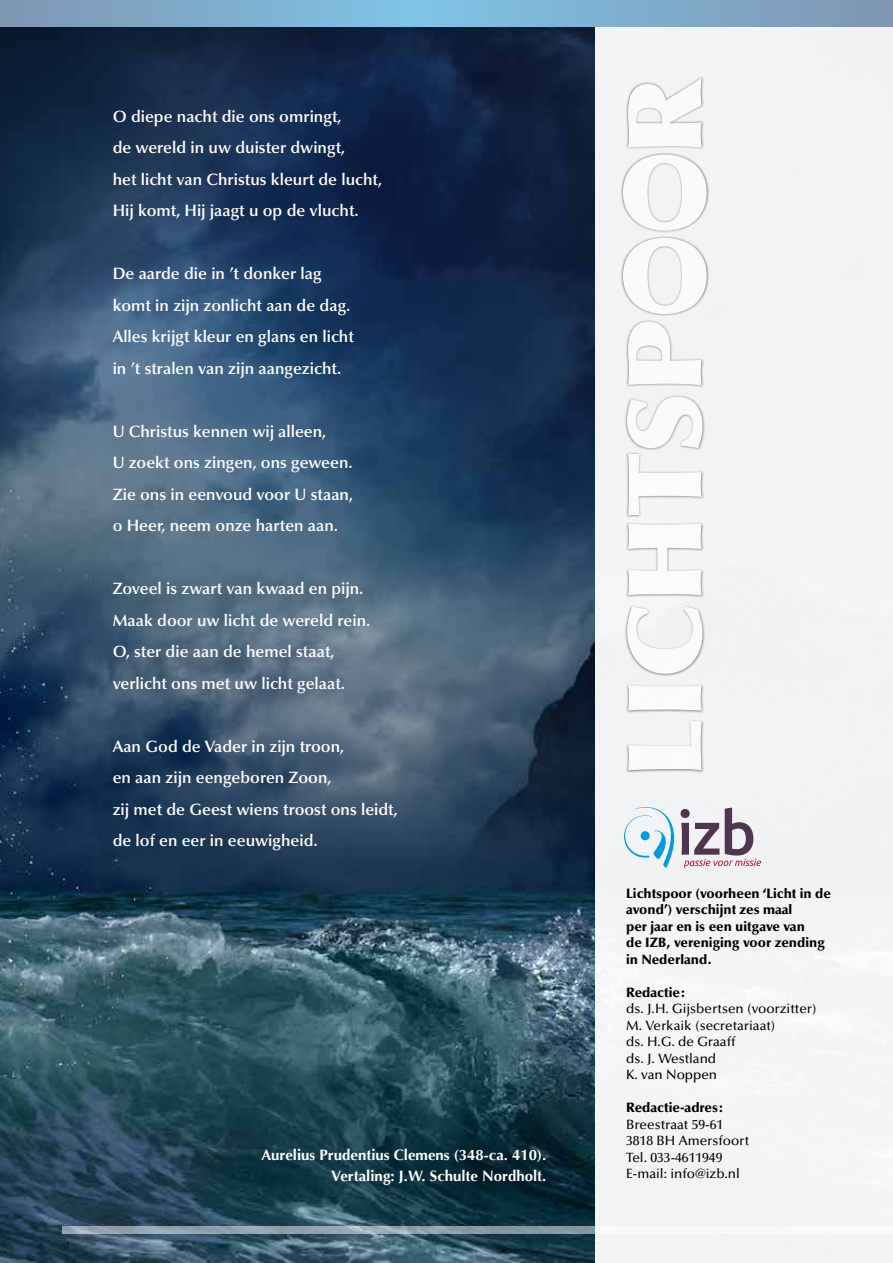
<style>
.page{position:relative;width:893px;height:1263px;background:#fff}
.page>*{position:absolute;margin:0;border:0;box-sizing:border-box;transform-origin:0 0}
.t1{font:600 16.5px/31.5px "Optima LT Std";color:#fff}
.t2{font:700 15px/21px "Optima";color:#fff;text-align:right}
.t3{font:500 13.5px/16.5px "Optima LT Std";color:#000}
.t4{font:900 13.5px/16.5px "Optima LT Std";color:#000}
</style>
<div class="page">
<img style="left:0;top:27px;width:595px;height:1236px">
<div style="left:595px;top:0;width:298px;height:1263px;background:#f2f3f4"></div>
<svg style="left:624px;top:807px;width:137px;height:61px"></svg>
<div style="left:641px;top:831px;width:9px;height:9px;background:#009cde;border-radius:50%"></div>
<div style="left:620px;top:76px;width:89px;height:697px;background:#000;opacity:.75"></div>
<svg style="left:627px;top:78px;width:75px;height:692px"></svg>
<svg style="left:623px;top:238px;width:84px;height:76px"></svg>
<svg style="left:623px;top:154px;width:84px;height:77px"></svg>
<svg style="left:0;top:0;width:893px;height:27px"></svg>
<svg style="left:62px;top:1226px;width:533px;height:7px;fill:#90a1ab"></svg>
<p class="t1" style="left:113px;top:100px;width:271px">O diepe nacht die ons omringt,<br>de wereld in uw duister dwingt,<br>het licht van Christus kleurt de lucht, Hij komt, Hij jaagt u op de vlucht.</p>
<p class="t1" style="left:113px;top:258px;width:243px">De aarde die in ’t donker lag komt in zijn zonlicht aan de dag.<br>Alles krijgt kleur en glans en licht in ’t stralen van zijn aangezicht.</p>
<p class="t1" style="left:113px;top:415px;width:242px">U Christus kennen wij alleen,<br>U zoekt ons zingen, ons geween.<br>Zie ons in eenvoud voor U staan, o Heer, neem onze harten aan.</p>
<p class="t1" style="left:113px;top:573px;width:259px">Zoveel is zwart van kwaad en pijn.<br>Maak door uw licht de wereld rein.<br>O, ster die aan de hemel staat, verlicht ons met uw licht gelaat.</p>
<p class="t1" style="left:113px;top:730px;width:287px">Aan God de Vader in zijn troon,<br>en aan zijn eengeboren Zoon,<br>zij met de Geest wiens troost ons leidt, de lof en eer in eeuwigheid.</p>
<p class="t2" style="left:262px;top:1144px;width:286px">Aurelius Prudentius Clemens (348-ca. 410).<br>Vertaling: J.W. Schulte Nordholt.</p>
<p class="t4" style="left:626px;top:885px;width:206px">Lichtspoor (voorheen ‘Licht in de avond’) verschijnt zes maal<br>per jaar en is een uitgave van<br>de IZB, vereniging voor zending in Nederland.</p>
<p class="t4" style="left:626px;top:984px;width:61px">Redactie:</p>
<p class="t3" style="left:626px;top:1001px;width:192px">ds. J.H. Gijsbertsen (voorzitter)<br>M. Verkaik (secretariaat)<br>ds. H.G. de Graaff<br>ds. J. Westland<br>K. van Noppen</p>
<p class="t4" style="left:626px;top:1099px;width:99px">Redactie-adres:</p>
<p class="t3" style="left:626px;top:1116px;width:125px">Breestraat 59-61<br>3818 BH Amersfoort<br>Tel. 033-4611949<br>E-mail: info@izb.nl</p>
</div>
